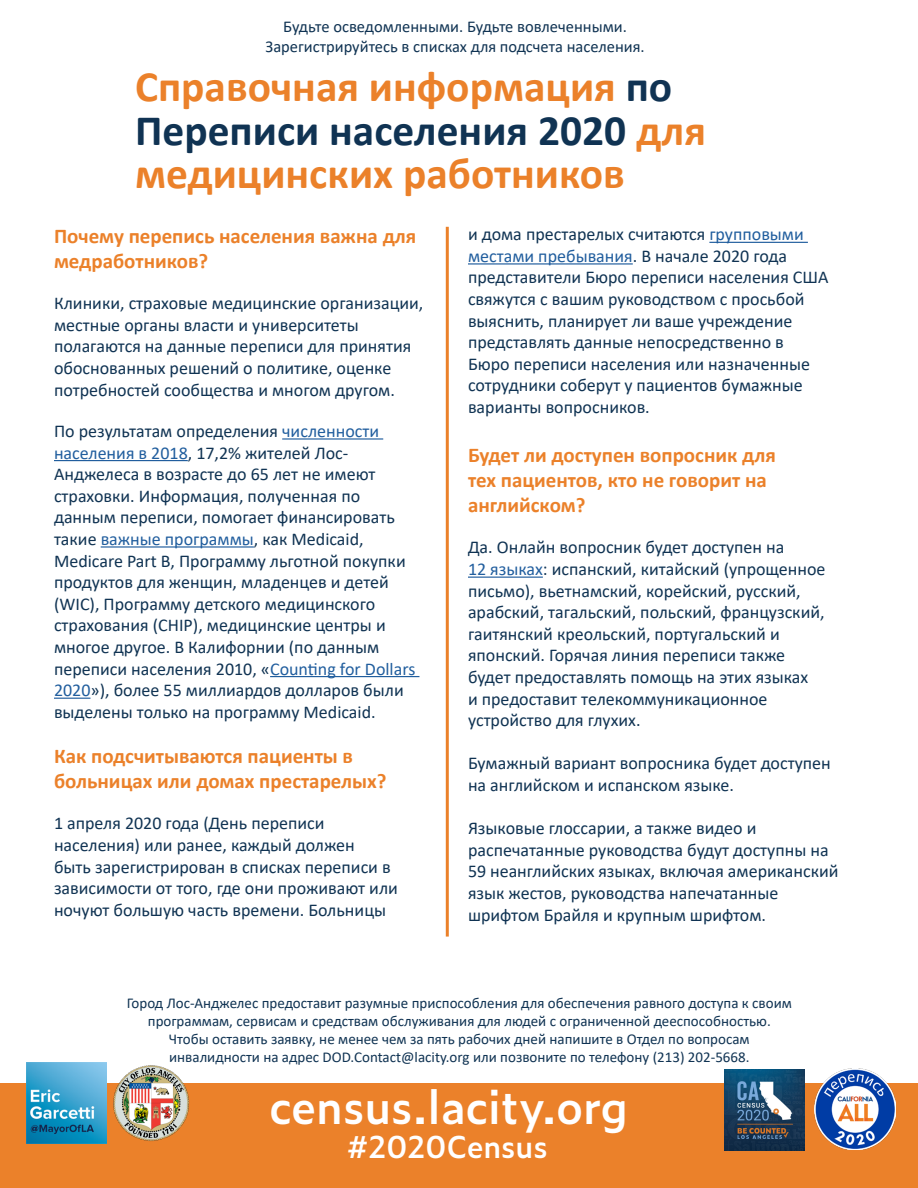
<style>
.page{position:relative;width:918px;height:1188px;background:#fff}
.page>*{position:absolute;margin:0;border:0;box-sizing:border-box;transform-origin:0 0}
.t1{font:600 45px "Zeitung Pro";color:#fff}
.t2{font:700 43.5px/43.5px "Calibri";color:#eb812a}
.t3{font:600 30px "Zeitung Pro";color:#fff}
.t4{font:700 21px/25.2px "Calibri";color:#eb812a}
.t5{font:18px/21.6px "Calibri";color:#103353}
.t6{font:16.5px/19.8px "Calibri";color:#103353;text-align:center}
.t7{font:15px/18px "Calibri";color:#103353;text-align:center}
.s1{color:#103353}
.s2{color:#215e9e}
</style>
<div class="page">
<div style="left:0;top:1083px;width:918px;height:105px;background:#eb812a"></div>
<hr style="left:446px;top:227px;width:3px;height:710px;background:#eb812a">
<hr style="left:282px;top:438px;width:101px;height:2px;background:#215e9e">
<hr style="left:54px;top:460px;width:134px;height:1px;background:#215e9e">
<hr style="left:101px;top:546px;width:153px;height:2px;background:#215e9e">
<hr style="left:270px;top:676px;width:149px;height:1px;background:#215e9e">
<hr style="left:54px;top:698px;width:36px;height:1px;background:#215e9e">
<hr style="left:709px;top:242px;width:99px;height:1px;background:#215e9e">
<hr style="left:468px;top:263px;width:165px;height:2px;background:#215e9e">
<hr style="left:468px;top:577px;width:75px;height:1px;background:#215e9e">
<img style="left:26px;top:1062px;width:81px;height:81px">
<img style="left:113px;top:1065px;width:76px;height:76px">
<img style="left:725px;top:1070px;width:80px;height:80px">
<img style="left:814px;top:1069px;width:81px;height:81px">
<p class="t6" style="left:266px;top:16px;width:381px">Будьте осведомленными. Будьте вовлеченными.<br>Зарегистрируйтесь в списках для подсчета населения.</p>
<h2 class="t2" style="left:135px;top:64px;width:572px">Справочная информация <span class="s1">по<br>Переписи населения 2020</span> для медицинских работников</h2>
<p class="t4" style="left:54px;top:223px;width:364px">Почему перепись населения важна для медработников?</p>
<p class="t5" style="left:54px;top:292px;width:371px">Клиники, страховые медицинские организации, местные органы власти и университеты полагаются на данные переписи для принятия обоснованных решений о политике, оценке потребностей сообщества и многом другом.</p>
<p class="t5" style="left:54px;top:420px;width:363px">По результатам определения <span class="s2">численности населения в 2018</span>, 17,2% жителей Лос-Анджелеса в возрасте до 65 лет не имеют страховки. Информация, полученная по данным переписи, помогает финансировать такие <span class="s2">важные программы</span>, как Medicaid, Medicare Part B, Программу льготной покупки продуктов для женщин, младенцев и детей (WIC), Программу детского медицинского страхования (CHIP), медицинские центры и многое другое. В Калифорнии (по данным переписи населения 2010, «<span class="s2">Counting for Dollars 2020</span>»), более 55 миллиардов долларов были выделены только на программу Medicaid.</p>
<p class="t4" style="left:54px;top:743px;width:334px">Как подсчитываются пациенты в больницах или домах престарелых?</p>
<p class="t5" style="left:54px;top:812px;width:345px">1 апреля 2020 года (День переписи населения) или ранее, каждый должен<br>быть зарегистрирован в списках переписи в зависимости от того, где они проживают или ночуют большую часть времени. Больницы</p>
<p class="t5" style="left:468px;top:223px;width:362px">и дома престарелых считаются <span class="s2">групповыми местами пребывания</span>. В начале 2020 года представители Бюро переписи населения США свяжутся с вашим руководством с просьбой выяснить, планирует ли ваше учреждение представлять данные непосредственно в Бюро переписи населения или назначенные сотрудники соберут у пациентов бумажные варианты вопросников.</p>
<p class="t4" style="left:468px;top:442px;width:310px">Будет ли доступен вопросник для тех пациентов, кто не говорит на английском?</p>
<p class="t5" style="left:468px;top:536px;width:359px">Да. Онлайн вопросник будет доступен на<br><span class="s2">12 языках</span>: испанский, китайский (упрощенное письмо), вьетнамский, корейский, русский, арабский, тагальский, польский, французский, гаитянский креольский, португальский и японский. Горячая линия переписи также будет предоставлять помощь на этих языках<br>и предоставит телекоммуникационное устройство для глухих.</p>
<p class="t5" style="left:468px;top:752px;width:364px">Бумажный вариант вопросника будет доступен на английском и испанском языке.</p>
<p class="t5" style="left:468px;top:817px;width:372px">Языковые глоссарии, а также видео и распечатанные руководства будут доступны на 59 неанглийских языках, включая американский язык жестов, руководства напечатанные шрифтом Брайля и крупным шрифтом.</p>
<p class="t7" style="left:127px;top:993px;width:667px">Город Лос-Анджелес предоставит разумные приспособления для обеспечения равного доступа к своим программам, сервисам и средствам обслуживания для людей с ограниченной дееспособностью.<br>Чтобы оставить заявку, не менее чем за пять рабочих дней напишите в Отдел по вопросам инвалидности на адрес DOD.Contact@lacity.org или позвоните по телефону (213) 202-5668.</p>
<h1 class="t1" style="left:269px;top:1073px;width:360px">census.lacity.org</h1>
<h3 class="t3" style="left:347px;top:1124px;width:202px">#2020Census</h3>
</div>
